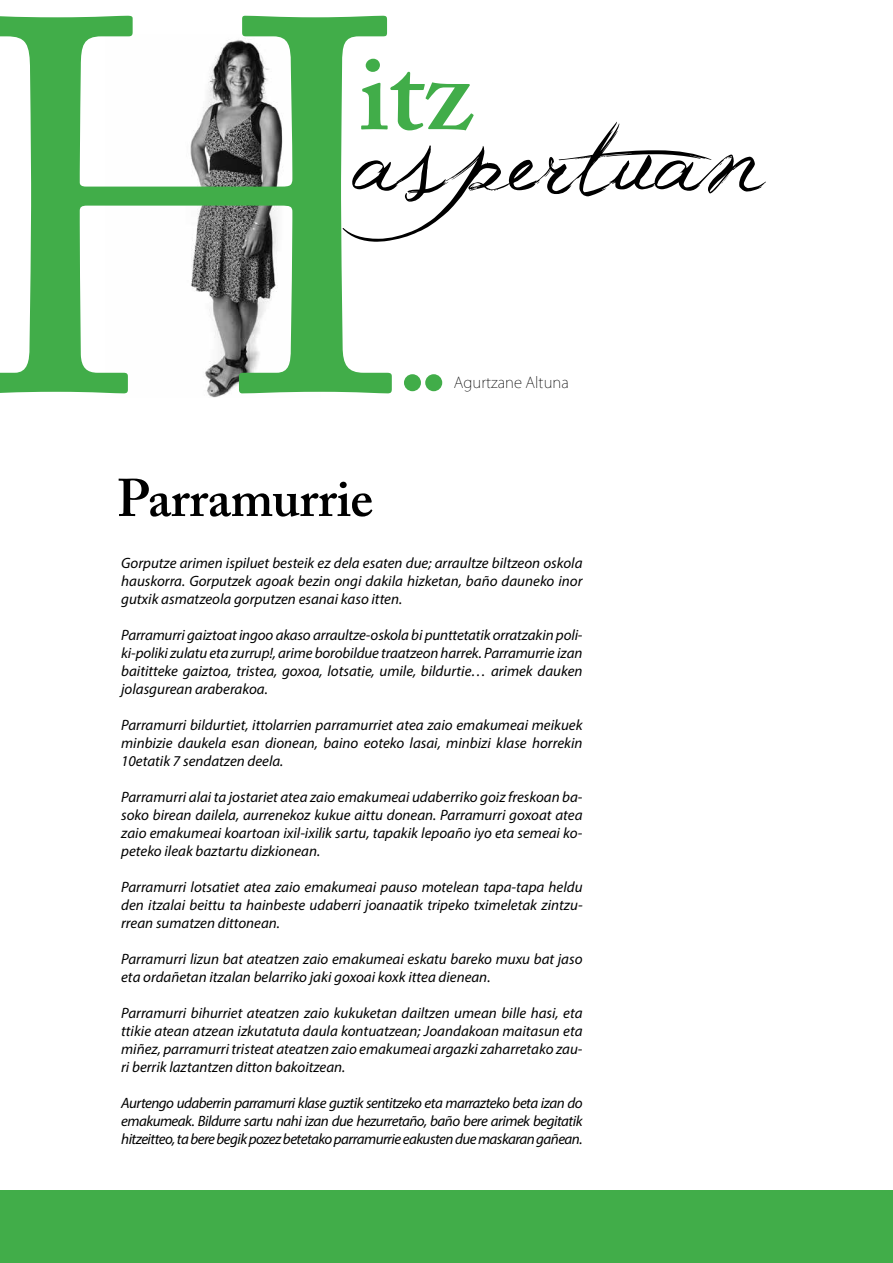
<style>
.page{position:relative;width:893px;height:1263px;background:#fff}
.page>*{position:absolute;margin:0;border:0;box-sizing:border-box;transform-origin:0 0}
.t1{font:108px "Jellyka Western Princess";color:#000}
.t2{font:600 108px "Adobe Caslon Pro";color:#41ad49}
.t3{font:600 52.5px "Adobe Caslon Pro";letter-spacing:-.01em;color:#000}
.t4{font:italic 15px/18px "Myriad Pro";color:#000;text-align:justify}
.t5{font:200 15px "Koz Go Pr 6 N";color:#000}
</style>
<div class="page">
<div style="left:0;top:1191px;width:893px;height:72px;background:#41ad49"></div>
<div style="left:404px;top:374px;width:17px;height:17px;background:#41ad49;border-radius:50%"></div>
<div style="left:425px;top:374px;width:17px;height:17px;background:#41ad49;border-radius:50%"></div>
<svg style="left:0;top:16px;width:392px;height:377px"></svg>
<h1 class="t2" style="left:359px;top:29px;width:114px">itz</h1>
<h1 class="t1" style="left:353px;top:89px;width:413px">aspertuan</h1>
<h2 class="t3" style="left:117px;top:467px;width:258px">Parramurrie</h2>
<p class="t5" style="left:454px;top:374px;width:116px">Agurtzane Altuna</p>
<p class="t4" style="left:121px;top:554px;width:463px">Gorputze arimen ispiluet besteik ez dela esaten due; arraultze biltzeon oskola hauskorra. Gorputzek agoak bezin ongi dakila hizketan, baño dauneko inor gutxik asmatzeola gorputzen esanai kaso itten.</p>
<p class="t4" style="left:121px;top:626px;width:463px">Parramurri gaiztoat ingoo akaso arraultze-oskola bi punttetatik orratzakin poli&shy;ki-poliki zulatu eta zurrup!, arime borobildue traatzeon harrek. Parramurrie izan baititteke gaiztoa, tristea, goxoa, lotsatie, umile, bildurtie… arimek dauken jolasgurean araberakoa.</p>
<p class="t4" style="left:121px;top:716px;width:463px">Parramurri bildurtiet, ittolarrien parramurriet atea zaio emakumeai meikuek minbizie daukela esan dionean, baino eoteko lasai, minbizi klase horrekin 10etatik 7 sendatzen deela.</p>
<p class="t4" style="left:121px;top:788px;width:463px">Parramurri alai ta jostariet atea zaio emakumeai udaberriko goiz freskoan ba&shy;soko birean dailela, aurrenekoz kukue aittu donean. Parramurri goxoat atea zaio emakumeai koartoan ixil-ixilik sartu, tapakik lepoaño iyo eta semeai ko&shy;peteko ileak baztartu dizkionean.</p>
<p class="t4" style="left:121px;top:878px;width:463px">Parramurri lotsatiet atea zaio emakumeai pauso motelean tapa-tapa heldu den itzalai beittu ta hainbeste udaberri joanaatik tripeko tximeletak zintzu&shy;rrean sumatzen dittonean.</p>
<p class="t4" style="left:121px;top:950px;width:463px">Parramurri lizun bat ateatzen zaio emakumeai eskatu bareko muxu bat jaso eta ordañetan itzalan belarriko jaki goxoai koxk ittea dienean.</p>
<p class="t4" style="left:121px;top:1004px;width:463px">Parramurri bihurriet ateatzen zaio kukuketan dailtzen umean bille hasi, eta ttikie atean atzean izkutatuta daula kontuatzean; Joandakoan maitasun eta miñez, parramurri tristeat ateatzen zaio emakumeai argazki zaharretako zau&shy;ri berrik laztantzen ditton bakoitzean.</p>
<p class="t4" style="left:121px;top:1094px;width:463px">Aurtengo udaberrin parramurri klase guztik sentitzeko eta marrazteko beta izan do emakumeak. Bildurre sartu nahi izan due hezurretaño, baño bere arimek begitatik hitzeitteo, ta bere begik pozez betetako parramurrie eakusten due maskaran gañean.</p>
</div>
